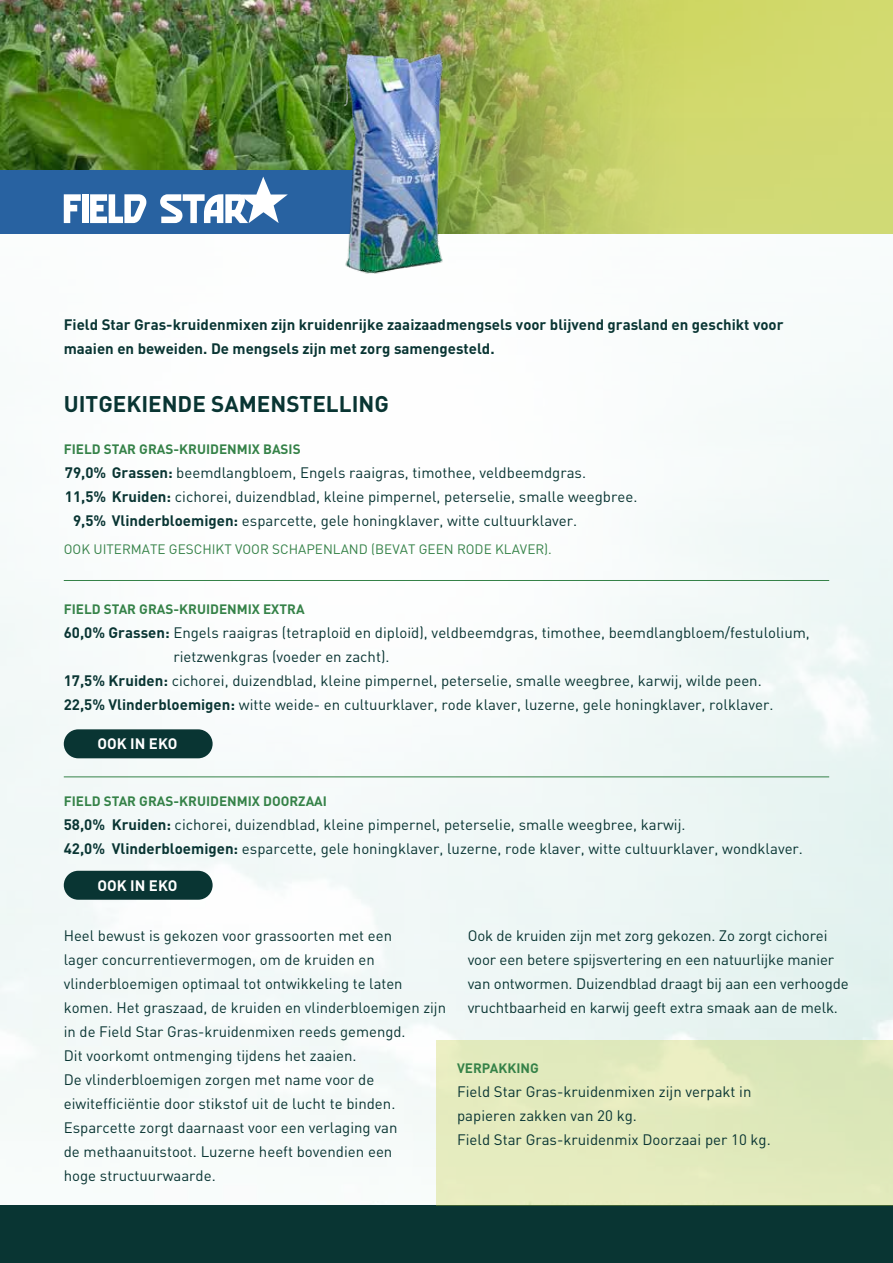
<style>
.page{position:relative;width:893px;height:1263px;background:#fff}
.page>*{position:absolute;margin:0;border:0;box-sizing:border-box;transform-origin:0 0}
.t1{font:700 22.35px "DIN";color:#093533}
.t2{font:15px/24px "DIN";color:#093533}
.t3{font:700 15px/24px "DIN";color:#093533}
.t4{font:700 15px "DIN";color:#fff}
.t5{font:700 13.5px "DIN";color:#358248}
.t6{font:13.5px "DIN";color:#358248}
.s1{font-weight:700}
</style>
<div class="page">
<div style="left:770px;top:0;width:123px;height:113px;background:#d2da6f"></div>
<img style="left:0;top:0;width:770px;height:113px">
<img style="left:0;top:113px;width:893px;height:1036px">
<div style="left:0;top:1205px;width:893px;height:58px;background:#093533"></div>
<div style="left:0;top:170px;width:370px;height:64px;background:#2862a1"></div>
<svg style="left:64px;top:194px;width:17px;height:29px"></svg>
<div style="left:82px;top:194px;width:7px;height:29px;background:#fff"></div>
<svg style="left:90px;top:194px;width:56px;height:29px"></svg>
<svg style="left:160px;top:177px;width:128px;height:46px"></svg>
<img style="left:314px;top:36px;width:158px;height:246px">
<div style="left:436px;top:1040px;width:457px;height:165px;background:#e2eabd"></div>
<hr style="left:64px;top:580px;width:765px;height:1px;background:#358248">
<div style="left:64px;top:729px;width:149px;height:29px;background:#093533;border-radius:14px"></div>
<div style="left:64px;top:871px;width:149px;height:29px;background:#093533;border-radius:14px"></div>
<hr style="left:64px;top:776px;width:765px;height:1px;background:#358248">
<p class="t3" style="left:64px;top:312px;width:721px">Field Star Gras-kruidenmixen zijn kruidenrijke zaaizaadmengsels voor blijvend grasland en geschikt voor maaien en beweiden. De mengsels zijn met zorg samengesteld.</p>
<h1 class="t1" style="left:64px;top:389px;width:327px">UITGEKIENDE SAMENSTELLING</h1>
<p class="t5" style="left:64px;top:440px;width:238px">FIELD STAR GRAS-KRUIDENMIX BASIS</p>
<p class="t2" style="left:65px;top:460px;width:523px"><span class="s1">79,0% Grassen:</span> beemdlangbloem, Engels raaigras, timothee, veldbeemdgras.</p>
<p class="t2" style="left:65px;top:484px;width:574px"><span class="s1">11,5% Kruiden:</span> cichorei, duizendblad, kleine pimpernel, peterselie, smalle weegbree.</p>
<p class="t2" style="left:73px;top:508px;width:506px"><span class="s1">9,5% Vlinderbloemigen:</span> esparcette, gele honingklaver, witte cultuurklaver.</p>
<p class="t6" style="left:64px;top:541px;width:490px">OOK UITERMATE GESCHIKT VOOR SCHAPENLAND (BEVAT GEEN RODE KLAVER).</p>
<p class="t5" style="left:64px;top:601px;width:242px">FIELD STAR GRAS-KRUIDENMIX EXTRA</p>
<p class="t2" style="left:64px;top:621px;width:748px"><span class="s1">60,0% Grassen:</span> Engels raaigras (tetraploïd en diploïd), veldbeemdgras, timothee, beemdlangbloem/festulolium,</p>
<p class="t2" style="left:173px;top:645px;width:218px">rietzwenkgras (voeder en zacht).</p>
<p class="t2" style="left:64px;top:669px;width:699px"><span class="s1">17,5% Kruiden:</span> cichorei, duizendblad, kleine pimpernel, peterselie, smalle weegbree, karwij, wilde peen.</p>
<p class="t2" style="left:64px;top:693px;width:711px"><span class="s1">22,5% Vlinderbloemigen:</span> witte weide- en cultuurklaver, rode klaver, luzerne, gele honingklaver, rolklaver.</p>
<p class="t4" style="left:97px;top:734px;width:82px">OOK IN EKO</p>
<p class="t5" style="left:64px;top:793px;width:265px">FIELD STAR GRAS-KRUIDENMIX DOORZAAI</p>
<p class="t2" style="left:64px;top:813px;width:741px"><span class="s1">58,0% Kruiden:</span> cichorei, duizendblad, kleine pimpernel, peterselie, smalle weegbree, karwij.<br><span class="s1">42,0% Vlinderbloemigen:</span> esparcette, gele honingklaver, luzerne, rode klaver, witte cultuurklaver, wondklaver.</p>
<p class="t4" style="left:97px;top:875px;width:82px">OOK IN EKO</p>
<p class="t2" style="left:64px;top:923px;width:384px">Heel bewust is gekozen voor grassoorten met een<br>lager concurrentievermogen, om de kruiden en vlinderbloemigen optimaal tot ontwikkeling te laten komen. Het graszaad, de kruiden en vlinderbloemigen zijn in de Field Star Gras-kruidenmixen reeds gemengd.<br>Dit voorkomt ontmenging tijdens het zaaien.<br>De vlinderbloemigen zorgen met name voor de eiwitefficiëntie door stikstof uit de lucht te binden.<br>Esparcette zorgt daarnaast voor een verlaging van<br>de methaanuitstoot. Luzerne heeft bovendien een<br>hoge structuurwaarde.</p>
<p class="t2" style="left:468px;top:923px;width:382px">Ook de kruiden zijn met zorg gekozen. Zo zorgt cichorei voor een betere spijsvertering en een natuurlijke manier van ontwormen. Duizendblad draagt bij aan een verhoogde vruchtbaarheid en karwij geeft extra smaak aan de melk.</p>
<p class="t5" style="left:457px;top:1059px;width:83px">VERPAKKING</p>
<p class="t2" style="left:457px;top:1079px;width:315px">Field Star Gras-kruidenmixen zijn verpakt in papieren zakken van 20 kg.<br>Field Star Gras-kruidenmix Doorzaai per 10 kg.</p>
</div>
